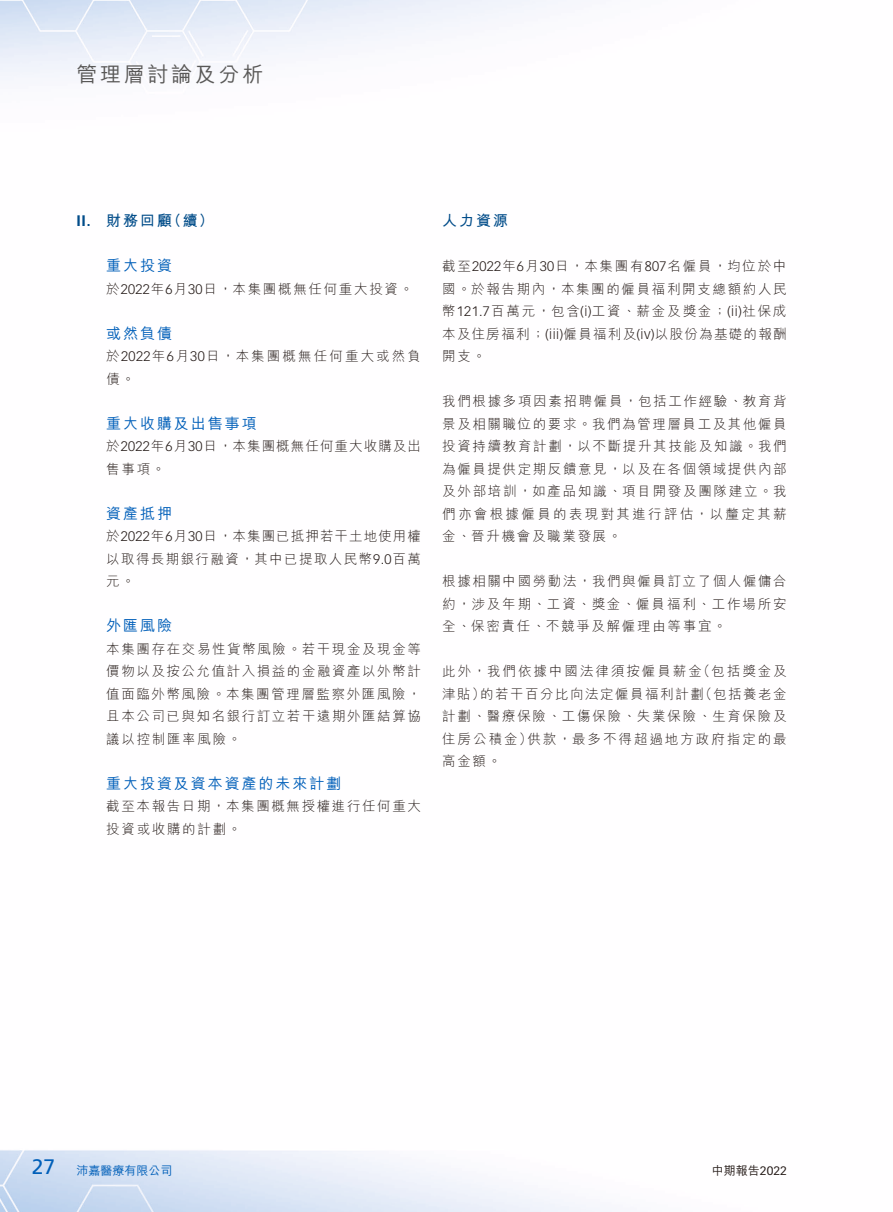
<style>
.page{position:relative;width:893px;height:1212px;background:#fff}
.page>*{position:absolute;margin:0;border:0;box-sizing:border-box;transform-origin:0 0}
.t1{font:500 21px "M Hei HK";letter-spacing:.13em;color:#595857}
.t2{font:21px "Frutiger LT Std";color:#005fb9}
.t3{font:500 15px "M Hei HK";letter-spacing:.13em;color:#005fb9}
.t4{font:700 15px "M Hei HK";letter-spacing:.13em;color:#004c89}
.t5{font:700 15px "Vectora LT Std";color:#004c89}
.t6{font:300 13.5px/22.5px "M Hei HK";letter-spacing:.125em;color:#231916;text-align:justify}
.t7{font:300 13.5px/22.5px "M Hei HK";letter-spacing:.145em;color:#231916}
.t8{font:300 13.5px/22.5px "M Hei HK";letter-spacing:.08em;color:#231916}
.t9{font:300 13.5px/22.5px "M Hei HK";letter-spacing:.155em;color:#231916}
.t10{font:500 12px "M Hei HK";color:#231916}
.t11{font:500 12px "M Hei HK";color:#005fb9}
.s1{font-family:"Vectora LT Std"}
.s2{font-family:"Vectora LT Std";font-weight:400}
</style>
<div class="page">
<img style="left:0;top:0;width:611px;height:1212px">
<h1 class="t1" style="left:77px;top:59px;width:188px">管理層討論及分析</h1>
<p class="t5" style="left:77px;top:212px;width:16px">II.</p>
<p class="t4" style="left:106px;top:210px;width:67px">財務回顧</p>
<p class="t4" style="left:166px;top:210px;width:49px">（續(</p>
<p class="t3" style="left:106px;top:255px;width:67px">重大投資</p>
<p class="t6" style="left:106px;top:277px;width:308px">於<span class="s1">2022</span>年 月<span class="s1">6 30</span>日，本集團概無任何重大投資。</p>
<p class="t3" style="left:106px;top:322px;width:67px">或然負債</p>
<p class="t9" style="left:106px;top:345px;width:316px">於<span class="s1">2022</span>年<span class="s1">6</span>月<span class="s1">30</span>日，本集團概無任何重大或然負債。</p>
<p class="t3" style="left:106px;top:412px;width:152px">重大收購及出售事項</p>
<p class="t8" style="left:106px;top:435px;width:316px">於<span class="s1">2022</span>年 月<span class="s1">6 30</span>日，本集團概無任何重大收購及出售事項。</p>
<p class="t3" style="left:106px;top:502px;width:67px">資產抵押</p>
<p class="t6" style="left:106px;top:525px;width:316px">於<span class="s1">2022</span>年 月<span class="s1">6 30</span>日，本集團已抵押若干土地使用權以取得長期銀行融資，其中已提取人民幣<span class="s1">9.0</span>百萬元。</p>
<p class="t3" style="left:106px;top:615px;width:67px">外匯風險</p>
<p class="t6" style="left:106px;top:637px;width:316px">本集團存在交易性貨幣風險。若干現金及現金等價物以及按公允值計入損益的金融資產以外幣計值面臨外幣風險。本集團管理層監察外匯風險，且本公司已與知名銀行訂立若干遠期外匯結算協議以控制匯率風險。</p>
<p class="t3" style="left:106px;top:772px;width:236px">重大投資及資本資產的未來計劃</p>
<p class="t6" style="left:106px;top:795px;width:316px">截至本報告日期，本集團概無授權進行任何重大投資或收購的計劃。</p>
<p class="t4" style="left:442px;top:210px;width:67px">人力資源</p>
<p class="t6" style="left:442px;top:255px;width:346px">截至<span class="s1">2022</span>年<span class="s1">6</span>月<span class="s1">30</span>日，本集團有<span class="s1">807</span>名僱員，均位於中國。於報告期內，本集團的僱員福利開支總額約人民幣<span class="s1">121.7</span>百萬元，包含 <span class="s1">)i(</span> 工資、薪金及獎金；<span class="s1">( )i i</span> 社保成本及住房福利；<span class="s1">(iii)</span>僱員福利及 <span class="s1">i v( )</span>以股份為基礎的報酬開支。</p>
<p class="t6" style="left:442px;top:390px;width:346px">我們根據多項因素招聘僱員，包括工作經驗、教育背景及相關職位的要求。我們為管理層員工及其他僱員投資持續教育計劃，以不斷提升其技能及知識。我們為僱員提供定期反饋意見，以及在各個領域提供內部及外部培訓，如產品知識、項目開發及團隊建立。我們亦會根據僱員的表現對其進行評估，以釐定其薪金、晉升機會及職業發展。</p>
<p class="t6" style="left:442px;top:570px;width:346px">根據相關中國勞動法，我們與僱員訂立了個人僱傭合約，涉及年期、工資、獎金、僱員福利、工作場所安全、保密責任、不競爭及解僱理由等事宜。</p>
<p class="t6" style="left:697px;top:660px;width:91px">（包括獎金及</p>
<p class="t7" style="left:699px;top:660px;width:90px;text-indent:-256px">此外，我們依據中國法律須按僱員薪金<br>（包括養老金</p>
<p class="t6" style="left:442px;top:682px;width:45px">津貼）</p>
<p class="t6" style="left:442px;top:705px;width:346px">計劃、醫療保險、工傷保險、失業保險、生育保險及</p>
<p class="t7" style="left:527px;top:727px;width:261px">供款，最多不得超過地方政府指定的最</p>
<p class="t6" style="left:480px;top:682px;width:225px">的若干百分比向法定僱員福利計劃</p>
<p class="t7" style="left:442px;top:727px;width:91px">住房公積金）高金額。</p>
<h1 class="t2" style="left:32px;top:1154px;width:25px">27</h1>
<p class="t11" style="left:77px;top:1162px;width:98px">沛嘉醫療有限公司</p>
<p class="t10" style="left:712px;top:1162px;width:76px">中期報告<span class="s2">2022</span></p>
</div>
